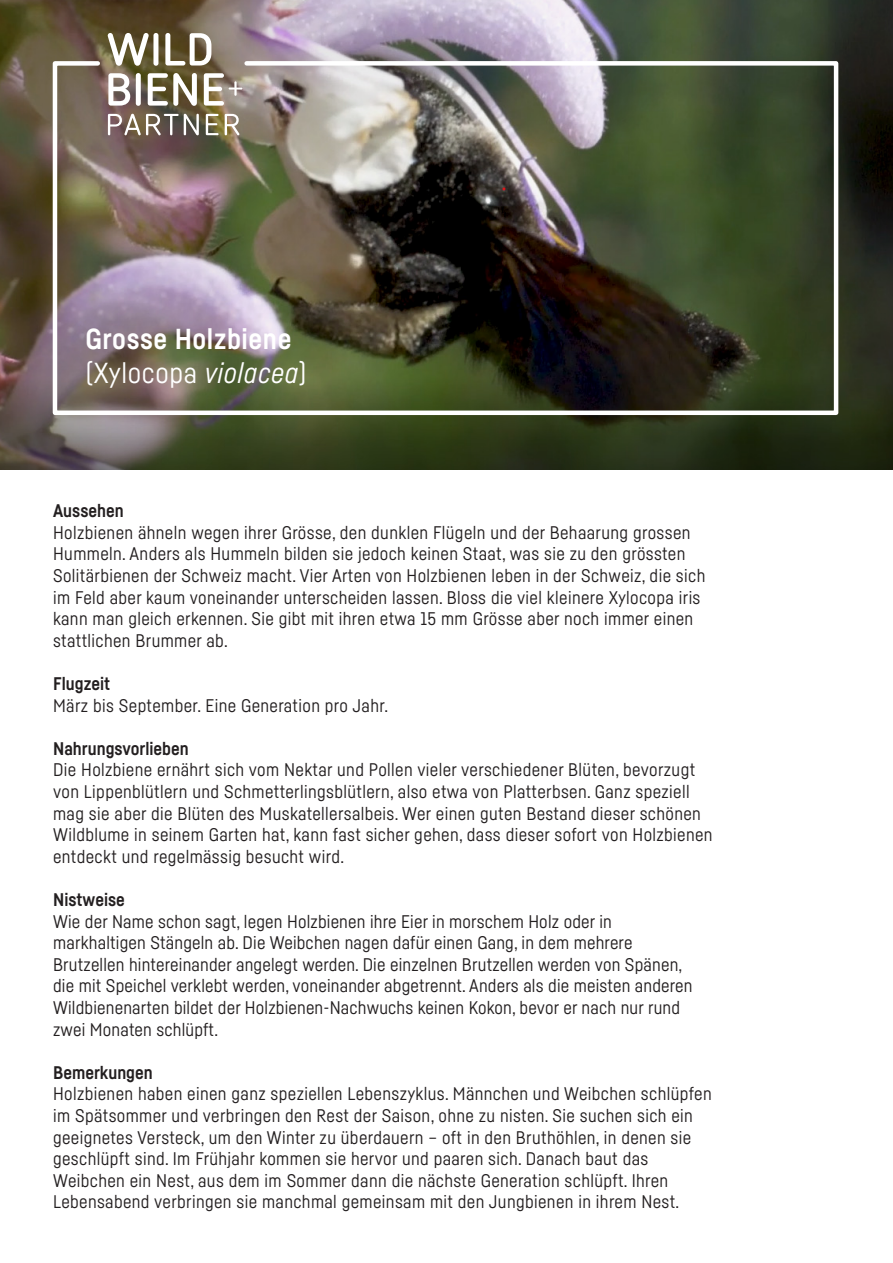
<style>
.page{position:relative;width:893px;height:1263px;background:#fff}
.page>*{position:absolute;margin:0;border:0;box-sizing:border-box;transform-origin:0 0}
.t1{font:28.5px "Fabrikat";letter-spacing:.02em;color:#fff}
.t2{font:700 28.5px "Fabrikat";letter-spacing:.02em;color:#fff}
.t3{font:18px "Fabrikat";letter-spacing:.02em;color:#231f20}
.t4{font:700 18px "Fabrikat";color:#231f20}
.s1{font-style:italic}
</style>
<div class="page">
<img style="left:0;top:0;width:893px;height:470px">
<img style="left:50px;top:59px;width:791px;height:358px">
<svg style="left:108px;top:114px;width:131px;height:21px"></svg>
<svg style="left:108px;top:73px;width:134px;height:33px"></svg>
<svg style="left:108px;top:33px;width:103px;height:33px"></svg>
<p class="t2" style="left:85px;top:321px;width:207px">Grosse Holzbiene</p>
<p class="t1" style="left:85px;top:355px;width:223px">(Xylocopa <span class="s1">violacea</span>)</p>
<p class="t4" style="left:53px;top:500px;width:72px">Aussehen</p>
<p class="t3" style="left:53px;top:521px;width:639px">Holzbienen ähneln wegen ihrer Grösse, den dunklen Flügeln und der Behaarung grossen</p>
<p class="t3" style="left:53px;top:543px;width:634px">Hummeln. Anders als Hummeln bilden sie jedoch keinen Staat, was sie zu den grössten</p>
<p class="t3" style="left:53px;top:565px;width:654px">Solitärbienen der Schweiz macht. Vier Arten von Holzbienen leben in der Schweiz, die sich</p>
<p class="t3" style="left:53px;top:586px;width:649px">im Feld aber kaum voneinander unterscheiden lassen. Bloss die viel kleinere Xylocopa iris</p>
<p class="t3" style="left:53px;top:608px;width:642px">kann man gleich erkennen. Sie gibt mit ihren etwa 15 mm Grösse aber noch immer einen</p>
<p class="t3" style="left:53px;top:629px;width:176px">stattlichen Brummer ab.</p>
<p class="t4" style="left:53px;top:672px;width:59px">Flugzeit</p>
<p class="t3" style="left:53px;top:694px;width:337px">März bis September. Eine Generation pro Jahr.</p>
<p class="t4" style="left:53px;top:737px;width:137px">Nahrungsvorlieben</p>
<p class="t3" style="left:53px;top:759px;width:644px">Die Holzbiene ernährt sich vom Nektar und Pollen vieler verschiedener Blüten, bevorzugt</p>
<p class="t3" style="left:53px;top:781px;width:638px">von Lippenblütlern und Schmetterlingsblütlern, also etwa von Platterbsen. Ganz speziell</p>
<p class="t3" style="left:53px;top:802px;width:649px">mag sie aber die Blüten des Muskatellersalbeis. Wer einen guten Bestand dieser schönen</p>
<p class="t3" style="left:53px;top:824px;width:661px">Wildblume in seinem Garten hat, kann fast sicher gehen, dass dieser sofort von Holzbienen</p>
<p class="t3" style="left:53px;top:845px;width:292px">entdeckt und regelmässig besucht wird.</p>
<p class="t4" style="left:53px;top:888px;width:73px">Nistweise</p>
<p class="t3" style="left:53px;top:910px;width:560px">Wie der Name schon sagt, legen Holzbienen ihre Eier in morschem Holz oder in</p>
<p class="t3" style="left:53px;top:932px;width:581px">markhaltigen Stängeln ab. Die Weibchen nagen dafür einen Gang, in dem mehrere</p>
<p class="t3" style="left:53px;top:953px;width:631px">Brutzellen hintereinander angelegt werden. Die einzelnen Brutzellen werden von Spänen,</p>
<p class="t3" style="left:53px;top:975px;width:641px">die mit Speichel verklebt werden, voneinander abgetrennt. Anders als die meisten anderen</p>
<p class="t3" style="left:53px;top:997px;width:628px">Wildbienenarten bildet der Holzbienen-Nachwuchs keinen Kokon, bevor er nach nur rund</p>
<p class="t3" style="left:53px;top:1018px;width:166px">zwei Monaten schlüpft.</p>
<p class="t4" style="left:53px;top:1061px;width:101px">Bemerkungen</p>
<p class="t3" style="left:53px;top:1083px;width:660px">Holzbienen haben einen ganz speziellen Lebenszyklus. Männchen und Weibchen schlüpfen</p>
<p class="t3" style="left:53px;top:1105px;width:641px">im Spätsommer und verbringen den Rest der Saison, ohne zu nisten. Sie suchen sich ein</p>
<p class="t3" style="left:53px;top:1126px;width:640px">geeignetes Versteck, um den Winter zu überdauern – oft in den Bruthöhlen, in denen sie</p>
<p class="t3" style="left:53px;top:1148px;width:597px">geschlüpft sind. Im Frühjahr kommen sie hervor und paaren sich. Danach baut das</p>
<p class="t3" style="left:53px;top:1169px;width:617px">Weibchen ein Nest, aus dem im Sommer dann die nächste Generation schlüpft. Ihren</p>
<p class="t3" style="left:53px;top:1191px;width:628px">Lebensabend verbringen sie manchmal gemeinsam mit den Jungbienen in ihrem Nest.</p>
</div>
